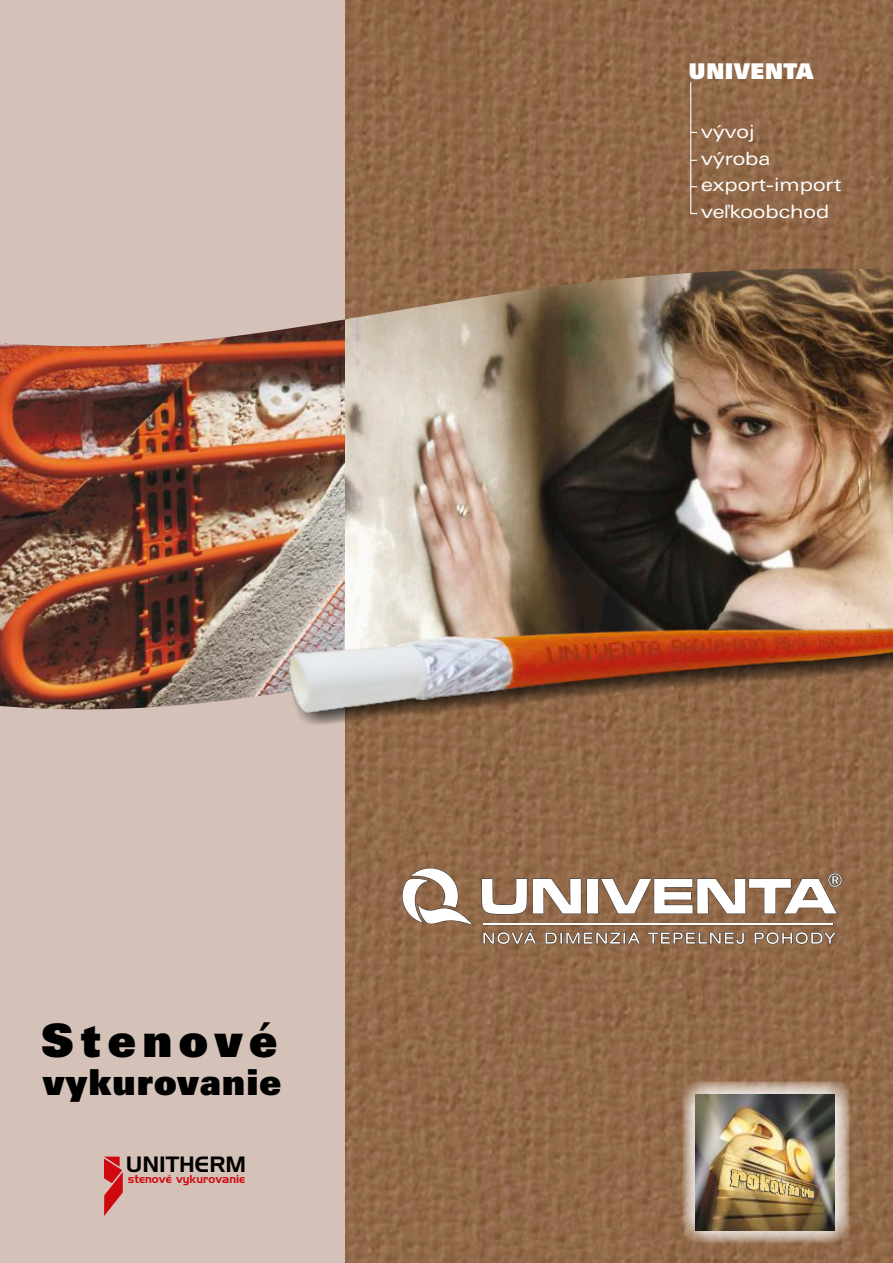
<style>
.page{position:relative;width:893px;height:1263px;background:#fff}
.page>*{position:absolute;margin:0;border:0;box-sizing:border-box;transform-origin:0 0}
.t1{font:900 46.35px "Zurich BT";letter-spacing:.12em;color:#000}
.t2{font:900 35.85px "Zurich BT";color:#000}
.t3{font:900 21.75px "Zurich BT";color:#fff}
.t4{font:21.6px "Handel Gothic AT";color:#000}
.t5{font:expanded 18.45px/26.7px "Zurich BT";color:#fff}
.t6{font:11.25px "Handel Gothic AT";color:#d0080f}
.s1{font-family:"Arial";font-stretch:normal}
</style>
<div class="page">
<img style="left:345px;top:0;width:548px;height:1263px">
<div style="left:0;top:0;width:345px;height:1263px;background:#d4c2b8"></div>
<svg style="left:402px;top:866px;width:73px;height:60px"></svg>
<svg style="left:482px;top:929px;width:356px;height:16px;background:#997f69"></svg>
<div style="left:483px;top:923px;width:351px;height:2px;border:1px solid #3b3b3b"></div>
<hr style="left:483px;top:923px;width:350px;height:2px;background:#fff">
<svg style="left:481px;top:872px;width:362px;height:43px"></svg>
<div style="left:682px;top:1081px;width:168px;height:163px;background:#fff;opacity:.91"></div>
<img style="left:696px;top:1094px;width:139px;height:136px">
<img style="left:729px;top:1163px;width:85px;height:62px">
<hr style="left:690px;top:82px;width:1px;height:132px;background:#fff">
<svg style="left:104px;top:1156px;width:19px;height:60px"></svg>
<img style="left:0;top:319px;width:345px;height:391px">
<img style="left:345px;top:254px;width:548px;height:371px">
<div style="left:289px;top:628px;width:604px;height:109px;background:#000;opacity:.76"></div>
<img style="left:289px;top:625px;width:604px;height:97px">
<h1 class="t1" style="left:41px;top:1022px;width:238px">Stenové</h1>
<h2 class="t2" style="left:42px;top:1068px;width:241px">vykurovanie</h2>
<p class="t4" style="left:126px;top:1155px;width:122px">UNITHERM</p>
<p class="t6" style="left:128px;top:1174px;width:119px">stenové vykurovanie</p>
<p class="t3" style="left:689px;top:62px;width:127px">UNIVENTA</p>
<p class="t5" style="left:701px;top:120px;width:142px">vývoj<br>výroba export-import ve<span class="s1">ľ</span>koobchod</p>
</div>
